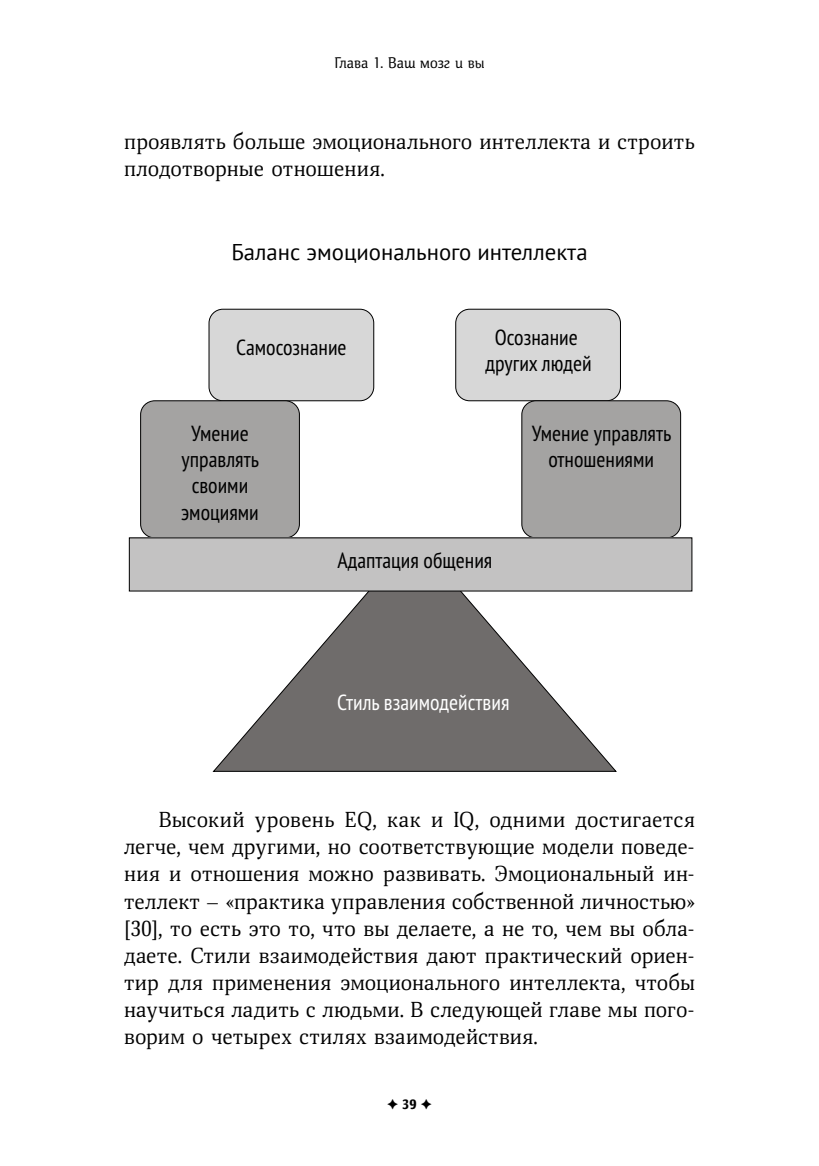
<style>
.page{position:relative;width:819px;height:1166px;background:#fff}
.page>*{position:absolute;margin:0;border:0;box-sizing:border-box;transform-origin:0 0}
.t1{font:22.75px "PT Sans";color:#000}
.t2{font:condensed 21.88px/26.2px "PT Sans";color:#000;text-align:center}
.t3{font:condensed 21.88px "PT Sans";color:#fff}
.t4{font:21px/27.1px "Aelita";letter-spacing:.005em;color:#000}
.t5{font:300 15.75px "Calendula";color:#000}
.t6{font:700 14px "Calendula";color:#000}
</style>
<div class="page">
<div style="left:209px;top:309px;width:165px;height:92px;background:#d7d7d7;border-radius:14px"></div>
<div style="left:208px;top:309px;width:166px;height:92px;border:1px solid #000;border-radius:14px"></div>
<div style="left:455px;top:309px;width:165px;height:92px;background:#d7d7d7;border-radius:14px"></div>
<div style="left:455px;top:309px;width:166px;height:92px;border:1px solid #000;border-radius:14px"></div>
<div style="left:141px;top:401px;width:158px;height:137px;background:#a4a3a2;border-radius:14px"></div>
<div style="left:140px;top:400px;width:160px;height:138px;border:1px solid #000;border-radius:14px"></div>
<div style="left:522px;top:401px;width:158px;height:137px;background:#a4a3a2;border-radius:14px"></div>
<div style="left:521px;top:400px;width:160px;height:138px;border:1px solid #000;border-radius:14px"></div>
<svg style="left:211px;top:536px;width:406px;height:236px"></svg>
<div style="left:129px;top:538px;width:563px;height:53px;background:#c3c2c2"></div>
<p class="t5" style="left:334px;top:53px;width:152px">Глава 1. Ваш мозг и вы</p>
<p class="t4" style="left:124px;top:128px;width:572px">проявлять больше эмоционального интеллекта и строить плодотворные отношения.</p>
<p class="t1" style="left:231px;top:237px;width:358px">Баланс эмоционального интеллекта</p>
<p class="t2" style="left:236px;top:334px;width:112px">Самосознание</p>
<p class="t2" style="left:485px;top:323px;width:108px">Осознание других людей</p>
<p class="t2" style="left:181px;top:419px;width:79px">Умение управлять своими эмоциями</p>
<p class="t2" style="left:337px;top:546px;width:156px">Адаптация общения</p>
<p class="t2" style="left:532px;top:419px;width:141px">Умение управлять отношениями</p>
<p class="t3" style="left:337px;top:688px;width:174px">Стиль взаимодействия</p>
<p class="t4" style="left:124px;top:806px;width:572px;text-align:justify;text-indent:35px">Высокий уровень EQ, как и IQ, одними достигается легче, чем другими, но соответствующие модели поведе&shy;ния и отношения можно развивать. Эмоциональный ин&shy;теллект – «практика управления собственной личностью» [30], то есть это то, что вы делаете, а не то, чем вы обла&shy;даете. Стили взаимодействия дают практический ориен&shy;тир для применения эмоционального интеллекта, чтобы научиться ладить с людьми. В следующей главе мы пого&shy;ворим о четырех стилях взаимодействия.</p>
<p class="t6" style="left:387px;top:1096px;width:46px">✦ 39 ✦</p>
</div>
